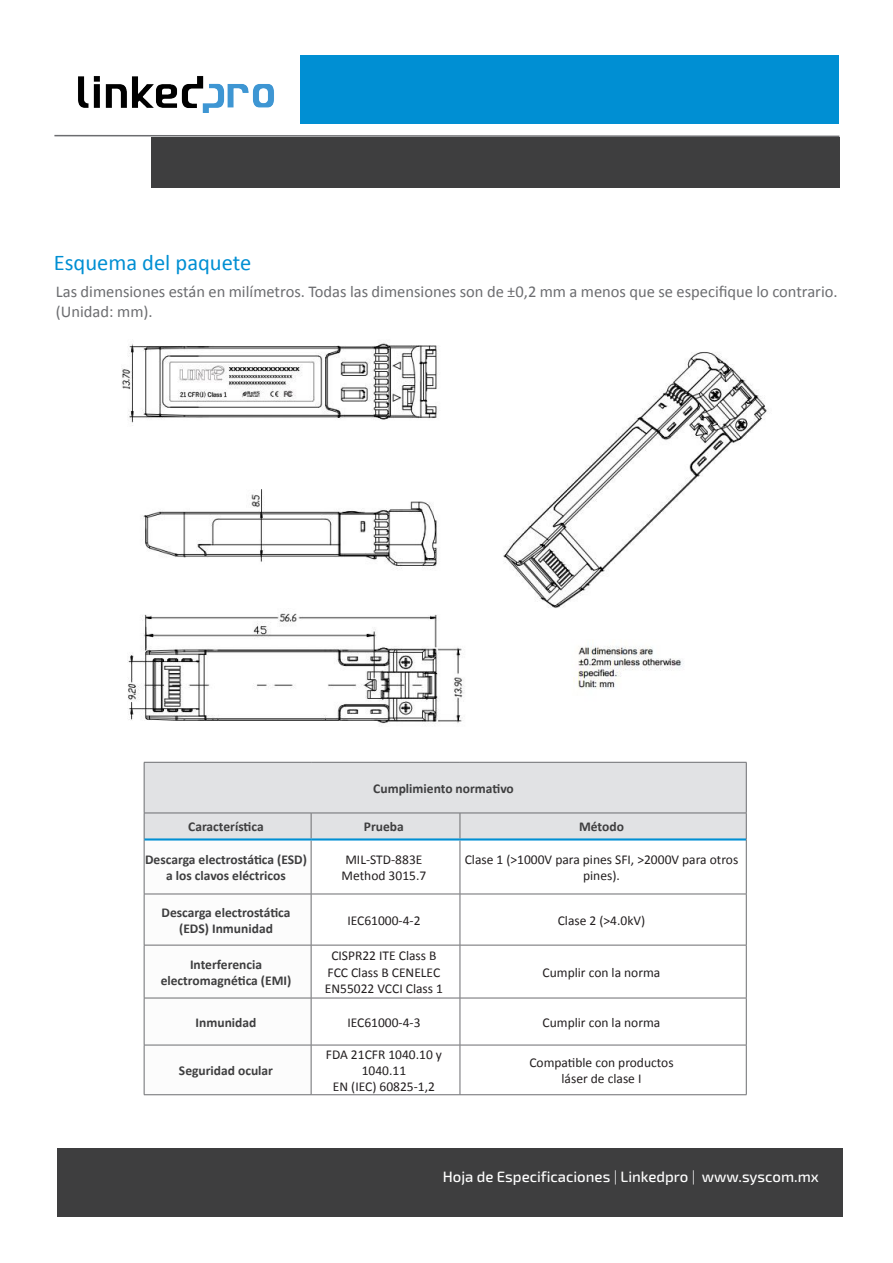
<style>
.page{position:relative;width:893px;height:1263px;background:#fff}
.page>*{position:absolute;margin:0;border:0;box-sizing:border-box;transform-origin:0 0}
.t1{font:22.5px "Calibri";color:#008fd3}
.DESCR{font:16.5px/19.8px "Calibri";color:#6c6d70}
.t2{font:500 15px "Exo 2";color:#fff}
.CAR_TAB{font:13.5px/16.2px "Calibri";color:#231f20;text-align:center}
.TIT_TAB{font:700 13.5px/16.2px "Calibri";color:#3e3e3f;text-align:center}
.s1{font-weight:300}
</style>
<div class="page">
<div style="left:300px;top:55px;width:538px;height:68px;background:#008fd3"></div>
<svg style="left:54px;top:134px;width:786px;height:4px"></svg>
<img style="left:78px;top:76px;width:196px;height:37px">
<div style="left:57px;top:1148px;width:785px;height:69px;background:#3e3e3f"></div>
<div style="left:151px;top:137px;width:688px;height:51px;background:#3e3e3f"></div>
<div style="left:145px;top:763px;width:601px;height:75px;background:#e1e2e4"></div>
<hr style="left:144px;top:762px;width:167px;height:1px;background:#6c6d70">
<hr style="left:144px;top:762px;width:1px;height:51px;background:#6c6d70">
<hr style="left:311px;top:762px;width:149px;height:1px;background:#6c6d70">
<hr style="left:460px;top:762px;width:286px;height:1px;background:#6c6d70">
<hr style="left:746px;top:762px;width:1px;height:51px;background:#6c6d70">
<hr style="left:311px;top:813px;width:149px;height:1px;background:#6c6d70">
<svg style="left:144px;top:813px;width:168px;height:281px"></svg>
<hr style="left:460px;top:813px;width:286px;height:1px;background:#6c6d70">
<svg style="left:460px;top:813px;width:1px;height:25px"></svg>
<svg style="left:746px;top:813px;width:1px;height:26px"></svg>
<hr style="left:144px;top:839px;width:1px;height:55px;background:#6c6d70">
<hr style="left:144px;top:894px;width:1px;height:51px;background:#6c6d70">
<hr style="left:144px;top:945px;width:1px;height:53px;background:#6c6d70">
<hr style="left:144px;top:998px;width:1px;height:47px;background:#6c6d70">
<hr style="left:144px;top:1045px;width:1px;height:49px;background:#6c6d70">
<hr style="left:311px;top:840px;width:1px;height:54px;background:#6c6d70">
<hr style="left:460px;top:840px;width:1px;height:54px;background:#6c6d70">
<hr style="left:746px;top:839px;width:1px;height:55px;background:#6c6d70">
<hr style="left:311px;top:894px;width:1px;height:51px;background:#6c6d70">
<hr style="left:460px;top:894px;width:1px;height:51px;background:#6c6d70">
<hr style="left:746px;top:894px;width:1px;height:51px;background:#6c6d70">
<hr style="left:311px;top:945px;width:1px;height:53px;background:#6c6d70">
<hr style="left:460px;top:945px;width:1px;height:53px;background:#6c6d70">
<hr style="left:746px;top:945px;width:1px;height:53px;background:#6c6d70">
<hr style="left:311px;top:998px;width:1px;height:47px;background:#6c6d70">
<hr style="left:460px;top:998px;width:1px;height:47px;background:#6c6d70">
<hr style="left:746px;top:998px;width:1px;height:47px;background:#6c6d70">
<hr style="left:311px;top:1045px;width:1px;height:49px;background:#6c6d70">
<hr style="left:460px;top:1045px;width:1px;height:49px;background:#6c6d70">
<hr style="left:746px;top:1045px;width:1px;height:49px;background:#6c6d70">
<hr style="left:144px;top:894px;width:167px;height:1px;background:#6c6d70">
<hr style="left:311px;top:894px;width:149px;height:1px;background:#6c6d70">
<hr style="left:460px;top:894px;width:286px;height:1px;background:#6c6d70">
<hr style="left:144px;top:945px;width:167px;height:1px;background:#6c6d70">
<hr style="left:311px;top:945px;width:149px;height:1px;background:#6c6d70">
<hr style="left:460px;top:945px;width:286px;height:1px;background:#6c6d70">
<hr style="left:144px;top:998px;width:167px;height:1px;background:#6c6d70">
<hr style="left:311px;top:998px;width:149px;height:1px;background:#6c6d70">
<hr style="left:460px;top:998px;width:286px;height:1px;background:#6c6d70">
<hr style="left:144px;top:1045px;width:167px;height:1px;background:#6c6d70">
<hr style="left:311px;top:1045px;width:149px;height:1px;background:#6c6d70">
<hr style="left:460px;top:1045px;width:286px;height:1px;background:#6c6d70">
<hr style="left:144px;top:1094px;width:167px;height:1px;background:#6c6d70">
<hr style="left:311px;top:1094px;width:149px;height:1px;background:#6c6d70">
<hr style="left:460px;top:1094px;width:286px;height:1px;background:#6c6d70">
<hr style="left:144px;top:838px;width:167px;height:2px;background:#008fd3">
<hr style="left:311px;top:838px;width:149px;height:2px;background:#008fd3">
<hr style="left:460px;top:838px;width:286px;height:2px;background:#008fd3">
<img style="left:122px;top:342px;width:645px;height:382px">
<p class="t1" style="left:54px;top:247px;width:199px">Esquema del paquete</p>
<p class="DESCR" style="left:56px;top:281px;width:783px">Las dimensiones están en milímetros. Todas las dimensiones son de ±0,2 mm a menos que se especifique lo contrario. (Unidad: mm).</p>
<p class="TIT_TAB" style="left:373px;top:780px;width:142px">Cumplimiento normativo</p>
<p class="TIT_TAB" style="left:188px;top:818px;width:77px">Característica</p>
<p class="TIT_TAB" style="left:364px;top:818px;width:41px">Prueba</p>
<p class="TIT_TAB" style="left:579px;top:818px;width:46px">Método</p>
<p class="TIT_TAB" style="left:145px;top:851px;width:163px">Descarga electrostática (ESD) a los clavos eléctricos</p>
<p class="CAR_TAB" style="left:345px;top:851px;width:78px">MIL-STD-883E</p>
<p class="CAR_TAB" style="left:465px;top:851px;width:275px">Clase 1 (&gt;1000V para pines SFI, &gt;2000V para otros pines).</p>
<p class="CAR_TAB" style="left:342px;top:867px;width:86px">Method 3015.7</p>
<p class="TIT_TAB" style="left:161px;top:903px;width:131px">Descarga electrostática</p>
<p class="TIT_TAB" style="left:179px;top:920px;width:95px">(EDS) Inmunidad</p>
<p class="TIT_TAB" style="left:161px;top:955px;width:132px">Interferencia electromagnética (EMI)</p>
<p class="CAR_TAB" style="left:347px;top:912px;width:75px">IEC61000-4-2</p>
<p class="CAR_TAB" style="left:558px;top:912px;width:89px">Clase 2 (&gt;4.0kV)</p>
<p class="CAR_TAB" style="left:331px;top:947px;width:107px">CISPR22 ITE Class B</p>
<p class="CAR_TAB" style="left:325px;top:964px;width:120px;text-align:left">FCC Class B CENELEC<br>EN55022 VCCI Class 1</p>
<p class="CAR_TAB" style="left:543px;top:964px;width:119px">Cumplir con la norma</p>
<p class="TIT_TAB" style="left:196px;top:1013px;width:62px">Inmunidad</p>
<p class="CAR_TAB" style="left:347px;top:1014px;width:75px">IEC61000-4-3</p>
<p class="CAR_TAB" style="left:543px;top:1014px;width:119px">Cumplir con la norma</p>
<p class="TIT_TAB" style="left:179px;top:1062px;width:96px">Seguridad ocular</p>
<p class="CAR_TAB" style="left:326px;top:1046px;width:118px">FDA 21CFR 1040.10 y<br>1040.11</p>
<p class="CAR_TAB" style="left:333px;top:1078px;width:104px">EN (IEC) 60825-1,2</p>
<p class="CAR_TAB" style="left:529px;top:1054px;width:146px">Compatible con productos</p>
<p class="CAR_TAB" style="left:562px;top:1070px;width:81px">láser de clase I</p>
<p class="t2" style="left:443px;top:1168px;width:378px">Hoja de Especificaciones <span class="s1">|</span> Linkedpro <span class="s1">|</span> www.syscom.mx</p>
</div>
